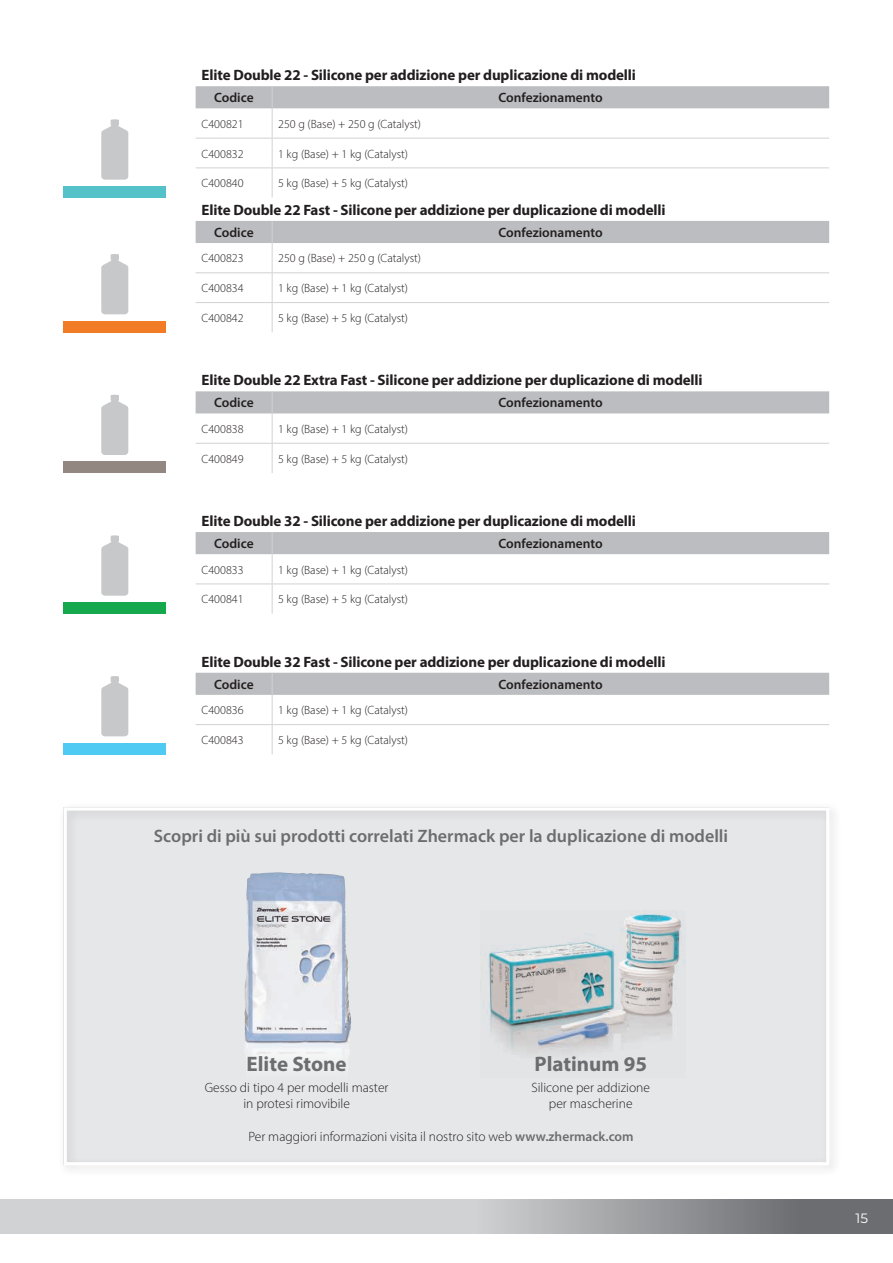
<style>
.page{position:relative;width:893px;height:1263px;background:#fff}
.page>*{position:absolute;margin:0;border:0;box-sizing:border-box;transform-origin:0 0}
.t1{font:700 21px "Myriad Pro";color:#6c6d70}
.t2{font:600 18px "Myriad Pro";color:#6c6d70}
.t3{font:700 15px "Myriad Pro";letter-spacing:-.01em;color:#231f20}
.h3_white{font:300 13.5px/16.2px "Myriad Pro";color:#231f20;text-align:center}
.t4{font:600 13.5px "Myriad Pro";color:#231f20}
.t5{font:100 13.5px "Montserrat";color:#fff}
.t6{font:300 12px "Myriad Pro";color:#231f20}
.s1{font-weight:600;color:#6c6d70}
</style>
<div class="page">
<div style="left:831px;top:1199px;width:62px;height:34px;background:#6c6d70"></div>
<svg style="left:0;top:1199px;width:829px;height:34px;background:#b9babc"></svg>
<div style="left:58px;top:801px;width:783px;height:376px;background:#231f20;opacity:.2"></div>
<div style="left:64px;top:807px;width:765px;height:358px;border:3px solid #fff"></div>
<img style="left:244px;top:872px;width:32px;height:231px">
<div style="left:64px;top:602px;width:102px;height:12px;background:#15a84d"></div>
<svg style="left:101px;top:535px;width:27px;height:61px;background:#cecfd1"></svg>
<div style="left:64px;top:321px;width:102px;height:11px;background:#f27b25"></div>
<svg style="left:101px;top:254px;width:27px;height:60px;background:#cdced0"></svg>
<div style="left:64px;top:743px;width:102px;height:11px;background:#4fcaf2"></div>
<svg style="left:101px;top:676px;width:27px;height:60px;background:#cdced0"></svg>
<img style="left:481px;top:910px;width:204px;height:167px">
<img style="left:490px;top:914px;width:190px;height:130px">
<div style="left:64px;top:461px;width:102px;height:12px;background:#928781"></div>
<svg style="left:101px;top:395px;width:27px;height:60px;background:#cdced0"></svg>
<div style="left:64px;top:186px;width:102px;height:12px;background:#54c2c8"></div>
<svg style="left:101px;top:119px;width:27px;height:61px;background:#cecfd1"></svg>
<svg style="left:196px;top:532px;width:633px;height:82px"></svg>
<hr style="left:272px;top:584px;width:1px;height:30px;background:#d1d2d4">
<hr style="left:196px;top:583px;width:76px;height:1px;background:#d1d2d4">
<hr style="left:272px;top:583px;width:557px;height:1px;background:#d1d2d4">
<svg style="left:196px;top:672px;width:633px;height:1px"></svg>
<svg style="left:196px;top:673px;width:633px;height:81px"></svg>
<hr style="left:196px;top:724px;width:76px;height:1px;background:#d1d2d4">
<hr style="left:272px;top:724px;width:557px;height:1px;background:#d1d2d4">
<svg style="left:196px;top:108px;width:633px;height:89px"></svg>
<div style="left:196px;top:86px;width:633px;height:22px;background:#bcbdc0"></div>
<hr style="left:272px;top:108px;width:1px;height:30px;background:#d1d2d4">
<hr style="left:272px;top:138px;width:1px;height:30px;background:#d1d2d4">
<hr style="left:272px;top:168px;width:1px;height:30px;background:#d1d2d4">
<hr style="left:196px;top:138px;width:76px;height:1px;background:#d1d2d4">
<hr style="left:272px;top:138px;width:557px;height:1px;background:#d1d2d4">
<hr style="left:196px;top:168px;width:76px;height:1px;background:#d1d2d4">
<hr style="left:272px;top:168px;width:557px;height:1px;background:#d1d2d4">
<svg style="left:196px;top:221px;width:633px;height:111px"></svg>
<hr style="left:196px;top:272px;width:76px;height:1px;background:#d1d2d4">
<hr style="left:272px;top:272px;width:557px;height:1px;background:#d1d2d4">
<hr style="left:196px;top:302px;width:76px;height:1px;background:#d1d2d4">
<hr style="left:272px;top:302px;width:557px;height:1px;background:#d1d2d4">
<svg style="left:196px;top:413px;width:633px;height:30px"></svg>
<div style="left:196px;top:391px;width:633px;height:22px;background:#bcbdc0"></div>
<hr style="left:272px;top:413px;width:1px;height:30px;background:#d1d2d4">
<hr style="left:196px;top:443px;width:76px;height:1px;background:#d1d2d4">
<hr style="left:272px;top:443px;width:557px;height:1px;background:#d1d2d4">
<p class="t3" style="left:202px;top:65px;width:436px">Elite Double 22 - Silicone per addizione per duplicazione di modelli</p>
<p class="t4" style="left:214px;top:89px;width:41px">Codice</p>
<p class="t4" style="left:499px;top:89px;width:106px">Confezionamento</p>
<p class="t6" style="left:202px;top:117px;width:43px">C400821</p>
<p class="t6" style="left:278px;top:117px;width:144px">250 g (Base) + 250 g (Catalyst)</p>
<p class="t6" style="left:202px;top:146px;width:43px">C400832</p>
<p class="t6" style="left:278px;top:146px;width:131px">1 kg (Base) + 1 kg (Catalyst)</p>
<p class="t6" style="left:202px;top:176px;width:43px">C400840</p>
<p class="t6" style="left:278px;top:176px;width:131px">5 kg (Base) + 5 kg (Catalyst)</p>
<p class="t3" style="left:202px;top:200px;width:465px">Elite Double 22 Fast - Silicone per addizione per duplicazione di modelli</p>
<p class="t4" style="left:214px;top:224px;width:41px">Codice</p>
<p class="t4" style="left:499px;top:224px;width:106px">Confezionamento</p>
<p class="t6" style="left:202px;top:251px;width:43px">C400823</p>
<p class="t6" style="left:278px;top:251px;width:144px">250 g (Base) + 250 g (Catalyst)</p>
<p class="t6" style="left:202px;top:281px;width:43px">C400834</p>
<p class="t6" style="left:278px;top:281px;width:131px">1 kg (Base) + 1 kg (Catalyst)</p>
<p class="t6" style="left:202px;top:311px;width:43px">C400842</p>
<p class="t6" style="left:278px;top:311px;width:131px">5 kg (Base) + 5 kg (Catalyst)</p>
<p class="t3" style="left:202px;top:370px;width:502px">Elite Double 22 Extra Fast - Silicone per addizione per duplicazione di modelli</p>
<p class="t4" style="left:214px;top:394px;width:41px">Codice</p>
<p class="t4" style="left:499px;top:394px;width:106px">Confezionamento</p>
<p class="t6" style="left:202px;top:422px;width:43px">C400838</p>
<p class="t6" style="left:278px;top:422px;width:131px">1 kg (Base) + 1 kg (Catalyst)</p>
<p class="t6" style="left:202px;top:451px;width:43px">C400849</p>
<p class="t6" style="left:278px;top:451px;width:131px">5 kg (Base) + 5 kg (Catalyst)</p>
<p class="t3" style="left:202px;top:511px;width:436px">Elite Double 32 - Silicone per addizione per duplicazione di modelli</p>
<p class="t4" style="left:214px;top:535px;width:41px">Codice</p>
<p class="t4" style="left:499px;top:535px;width:106px">Confezionamento</p>
<p class="t6" style="left:202px;top:562px;width:43px">C400833</p>
<p class="t6" style="left:278px;top:562px;width:131px">1 kg (Base) + 1 kg (Catalyst)</p>
<p class="t6" style="left:202px;top:592px;width:43px">C400841</p>
<p class="t6" style="left:278px;top:592px;width:131px">5 kg (Base) + 5 kg (Catalyst)</p>
<p class="t3" style="left:202px;top:652px;width:465px">Elite Double 32 Fast - Silicone per addizione per duplicazione di modelli</p>
<p class="t4" style="left:214px;top:676px;width:41px">Codice</p>
<p class="t4" style="left:499px;top:676px;width:106px">Confezionamento</p>
<p class="t6" style="left:202px;top:703px;width:43px">C400836</p>
<p class="t6" style="left:278px;top:703px;width:131px">1 kg (Base) + 1 kg (Catalyst)</p>
<p class="t6" style="left:202px;top:733px;width:43px">C400843</p>
<p class="t6" style="left:278px;top:733px;width:131px">5 kg (Base) + 5 kg (Catalyst)</p>
<p class="t2" style="left:154px;top:824px;width:576px">Scopri di più sui prodotti correlati Zhermack per la duplicazione di modelli</p>
<p class="t1" style="left:247px;top:1050px;width:102px">Elite Stone</p>
<p class="h3_white" style="left:205px;top:1079px;width:185px">Gesso di tipo 4 per modelli master in protesi rimovibile</p>
<p class="t1" style="left:534px;top:1050px;width:114px">Platinum 95</p>
<p class="h3_white" style="left:531px;top:1079px;width:120px">Silicone per addizione</p>
<p class="h3_white" style="left:549px;top:1095px;width:85px">per mascherine</p>
<p class="h3_white" style="left:248px;top:1128px;width:387px">Per maggiori informazioni visita il nostro sito web <span class="s1">www.zhermack.com</span></p>
<p class="t5" style="left:856px;top:1209px;width:14px">15</p>
</div>
